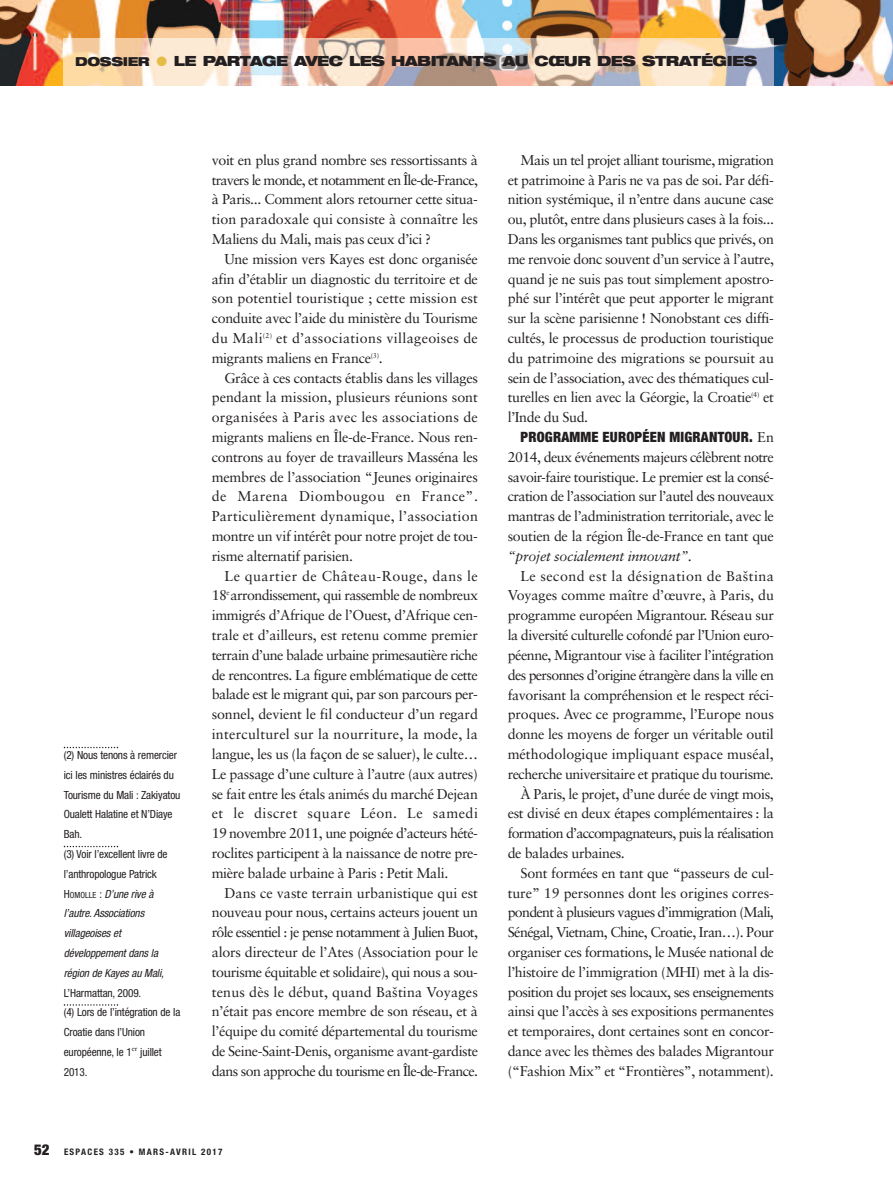
<style>
.page{position:relative;width:893px;height:1178px;background:#fff}
.page>*{position:absolute;margin:0;border:0;box-sizing:border-box;transform-origin:0 0}
.t1{font:14.25px/19.8px "Sabon";letter-spacing:-.025em;color:#231f20;text-align:justify}
.t2{font:14.25px "Sabon";letter-spacing:-.05em;color:#231f20}
.t3{font:14.25px "Sabon";letter-spacing:-.005em;color:#231f20}
.t4{font:14.25px "Sabon";letter-spacing:-.045em;color:#231f20}
.t5{font:14.25px "Sabon";color:#231f20}
.t6{font:14.25px "Sabon";letter-spacing:.03em;color:#231f20}
.t7{font:900 condensed 14.25px "Helvetica Neue";letter-spacing:.015em;color:#231f20}
.t8{font:italic 14.25px "Sabon LT Std";letter-spacing:-.015em;color:#231f20}
.t9{font:900 expanded 14.1px "Helvetica Neue";letter-spacing:-.03em;color:#231f20}
.t10{font:condensed 11.25px/19.8px "Helvetica Neue";letter-spacing:-.01em;color:#231f20}
.t11{font:700 condensed 9px "Helvetica Neue";letter-spacing:.145em;color:#231f20}
.s1{font-size:12.3px}
.s2{color:#e6bc48}
.s3{font-size:8.4px}
.s4{font-style:italic}
.s5{font-weight:900;font-size:15px}
.s6{font-family:"Sabon";font-weight:400;font-stretch:normal}
</style>
<div class="page">
<img style="left:0;top:0;width:893px;height:85px">
<img style="left:64px;top:39px;width:710px;height:46px">
<svg style="left:64px;top:747px;width:54px;height:1px"></svg>
<svg style="left:64px;top:846px;width:54px;height:1px"></svg>
<svg style="left:64px;top:1004px;width:54px;height:2px"></svg>
<p class="t9" style="left:75px;top:55px;width:683px"><span class="s1">DOSSIER</span> <span class="s2">●</span> LE PARTAGE AVEC LES HABITANTS AU CŒUR DES STRATÉGIES</p>
<p class="t10" style="left:64px;top:746px;width:118px">(2) Nous tenons à remercier ici les ministres éclairés du<br>Tourisme du Mali : Zakiyatou<br>Oualett Halatine et N’Diaye<br>Bah.<br>(3) Voir l’excellent livre de l’anthropologue Patrick<br>H<span class="s3">OMOLLE</span> : <span class="s4">D’une rive à l’autre. Associations villageoises et développement dans la région de Kayes au Mali,</span></p>
<p class="t10" style="left:64px;top:983px;width:118px">L’Harmattan, 2009.<br>(4) Lors de l’intégration de la<br>Croatie dans l’Union européenne, le 1<sup>er</sup> juillet<br>2013.</p>
<p class="t1" style="left:212px;top:151px;width:268px">voit en plus grand nombre ses ressortissants à travers le monde, et notamment en Île-de-France, à Paris... Comment alors retourner cette situa&shy;tion paradoxale qui consiste à connaître les Maliens du Mali, mais pas ceux d’ici ?</p>
<p class="t1" style="left:212px;top:250px;width:268px;text-indent:13px">Une mission vers Kayes est donc organisée afin d’établir un diagnostic du territoire et de son potentiel touristique ; cette mission est conduite avec l’aide du ministère du Tourisme du Mali<sup>(2)</sup> et d’associations villageoises de migrants maliens en France<sup>(3)</sup>.</p>
<p class="t1" style="left:212px;top:369px;width:268px;text-indent:13px">Grâce à ces contacts établis dans les villages pendant la mission, plusieurs réunions sont organisées à Paris avec les associations de migrants maliens en Île-de-France. Nous ren&shy;controns au foyer de travailleurs Masséna les membres de l’association “Jeunes originaires de Marena Diombougou en France”.<br>Particulièrement dynamique, l’association montre un vif intérêt pour notre projet de tou&shy;risme alternatif parisien.</p>
<p class="t1" style="left:212px;top:567px;width:268px;text-indent:13px">Le quartier de Château-Rouge, dans le 18<sup>e</sup> arrondissement, qui rassemble de nombreux immigrés d’Afrique de l’Ouest, d’Afrique cen&shy;trale et d’ailleurs, est retenu comme premier terrain d’une balade urbaine primesautière riche de rencontres. La figure emblématique de cette balade est le migrant qui, par son parcours per&shy;sonnel, devient le fil conducteur d’un regard interculturel sur la nourriture, la mode, la langue, les us (la façon de se saluer), le culte… Le passage d’une culture à l’autre (aux autres) se fait entre les étals animés du marché Dejean et le discret square Léon. Le samedi 19 novembre 2011, une poignée d’acteurs hété&shy;roclites participent à la naissance de notre pre&shy;mière balade urbaine à Paris : Petit Mali.</p>
<p class="t1" style="left:212px;top:884px;width:268px;text-indent:13px">Dans ce vaste terrain urbanistique qui est nouveau pour nous, certains acteurs jouent un rôle essentiel : je pense notamment à Julien Buot, alors directeur de l’Ates (Association pour le tourisme équitable et solidaire), qui nous a sou&shy;tenus dès le début, quand Baština Voyages n’était pas encore membre de son réseau, et à l’équipe du comité départemental du tourisme de Seine-Saint-Denis, organisme avant-gardiste dans son approche du tourisme en Île-de-France.</p>
<p class="t11" style="left:34px;top:1144px;width:190px"><span class="s5">52</span> ESPACES 335 • MARS-AVRIL 2017</p>
<p class="t1" style="left:508px;top:151px;width:268px;text-indent:13px">Mais un tel projet alliant tourisme, migration et patrimoine à Paris ne va pas de soi. Par défi&shy;nition systémique, il n’entre dans aucune case ou, plutôt, entre dans plusieurs cases à la fois...<br>Dans les organismes tant publics que privés, on me renvoie donc souvent d’un service à l’autre, quand je ne suis pas tout simplement apostro&shy;phé sur l’intérêt que peut apporter le migrant sur la scène parisienne ! Nonobstant ces diffi&shy;cultés, le processus de production touristique du patrimoine des migrations se poursuit au sein de l’association, avec des thématiques cul&shy;turelles en lien avec la Géorgie, la Croatie<sup>(4)</sup> et l’Inde du Sud.</p>
<p class="t7" style="left:520px;top:432px;width:255px">PROGRAMME EUROPÉEN MIGRANTOUR. <span class="s6">En</span></p>
<p class="t1" style="left:508px;top:448px;width:268px">2014, deux événements majeurs célèbrent notre savoir-faire touristique. Le premier est la consé&shy;cration de l’association sur l’autel des nouveaux mantras de l’administration territoriale, avec le soutien de la région Île-de-France en tant que</p>
<p class="t8" style="left:508px;top:550px;width:186px">“projet socialement innovant”.</p>
<p class="t6" style="left:520px;top:570px;width:255px">Le second est la désignation de Baština</p>
<p class="t3" style="left:508px;top:589px;width:268px">Voyages comme maître d’œuvre, à Paris, du</p>
<p class="t1" style="left:508px;top:606px;width:268px">programme européen Migrantour. Réseau sur</p>
<p class="t1" style="left:508px;top:626px;width:268px">la diversité culturelle cofondé par l’Union euro-</p>
<p class="t1" style="left:508px;top:646px;width:268px">péenne, Migrantour vise à faciliter l’intégration</p>
<p class="t4" style="left:508px;top:669px;width:268px">des personnes d’origine étrangère dans la ville en</p>
<p class="t1" style="left:508px;top:686px;width:268px">favorisant la compréhension et le respect réci-</p>
<p class="t1" style="left:508px;top:705px;width:268px">proques. Avec ce programme, l’Europe nous</p>
<p class="t1" style="left:508px;top:725px;width:268px">donne les moyens de forger un véritable outil</p>
<p class="t5" style="left:508px;top:748px;width:268px">méthodologique impliquant espace muséal,</p>
<p class="t1" style="left:508px;top:765px;width:268px">recherche universitaire et pratique du tourisme.</p>
<p class="t1" style="left:520px;top:785px;width:255px">À Paris, le projet, d’une durée de vingt mois,</p>
<p class="t1" style="left:508px;top:804px;width:268px">est divisé en deux étapes complémentaires : la</p>
<p class="t2" style="left:508px;top:827px;width:268px">formation d’accompagnateurs, puis la réalisation</p>
<p class="t1" style="left:508px;top:844px;width:119px">de balades urbaines.</p>
<p class="t1" style="left:520px;top:864px;width:255px">Sont formées en tant que “passeurs de cul-</p>
<p class="t3" style="left:508px;top:886px;width:268px">ture” 19 personnes dont les origines corres-</p>
<p class="t2" style="left:508px;top:906px;width:268px">pondent à plusieurs vagues d’immigration (Mali,</p>
<p class="t1" style="left:508px;top:923px;width:268px">Sénégal, Vietnam, Chine, Croatie, Iran…). Pour</p>
<p class="t1" style="left:508px;top:943px;width:268px">organiser ces formations, le Musée national de</p>
<p class="t1" style="left:508px;top:963px;width:268px">l’histoire de l’immigration (MHI) met à la dis-</p>
<p class="t1" style="left:508px;top:983px;width:268px">position du projet ses locaux, ses enseignements</p>
<p class="t1" style="left:508px;top:1002px;width:268px">ainsi que l’accès à ses expositions permanentes</p>
<p class="t1" style="left:508px;top:1022px;width:268px">et temporaires, dont certaines sont en concor-</p>
<p class="t1" style="left:508px;top:1042px;width:268px">dance avec les thèmes des balades Migrantour</p>
<p class="t1" style="left:508px;top:1062px;width:268px">(“Fashion Mix” et “Frontières”, notamment).</p>
</div>
